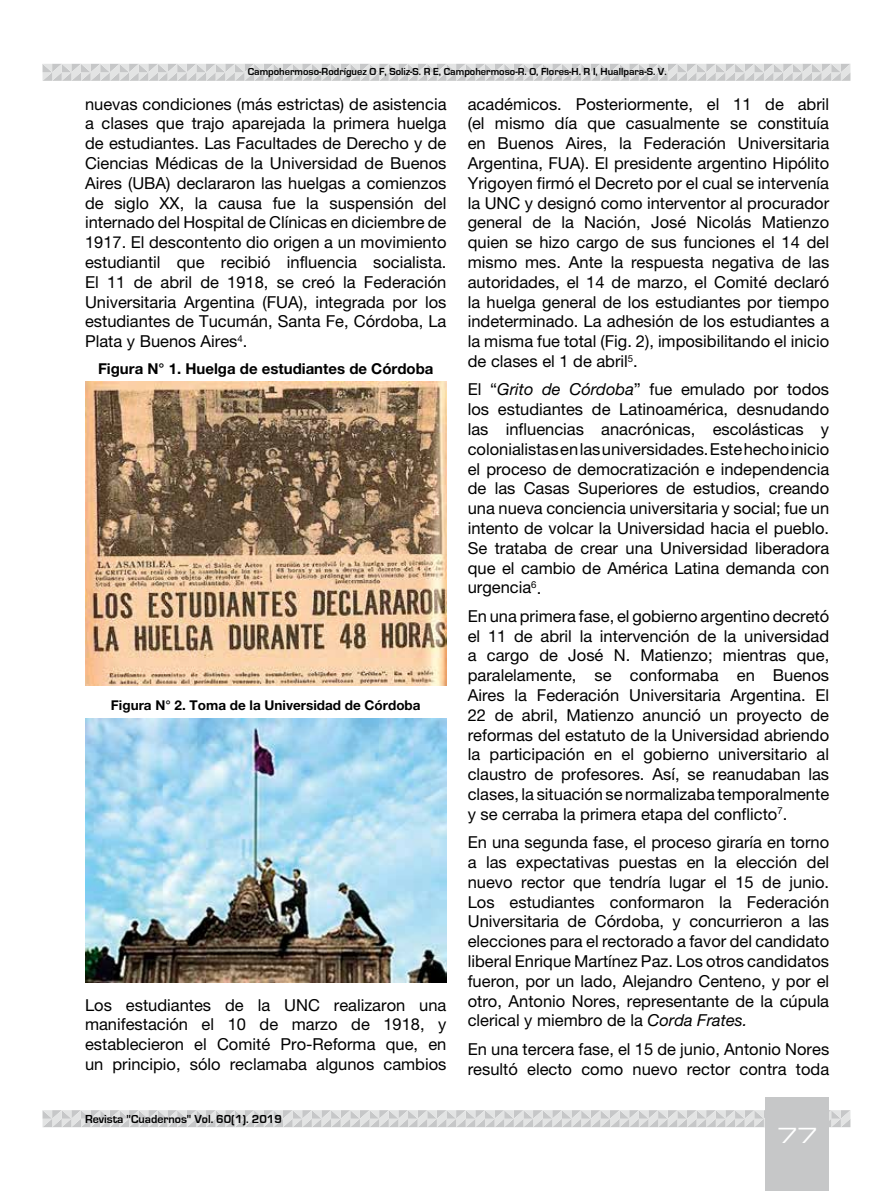
<style>
.page{position:relative;width:893px;height:1191px;background:#fff}
.page>*{position:absolute;margin:0;border:0;box-sizing:border-box;transform-origin:0 0}
.t1{font:21px "Eurostile LT Std Ex 2";color:#fff}
.t2{font:16.5px/19.8px "Helvetica Neue LT Std";color:#000;text-align:justify}
.t3{font:700 15px "Helvetica Neue LT Std";color:#000}
.t4{font:700 13.5px "Helvetica Neue LT Std";color:#000}
.t5{font:700 12px "Eurostile";color:#000}
.t6{font:700 10.5px "Eurostile";color:#000}
.s1{font-style:italic}
</style>
<div class="page">
<svg style="left:43px;top:64px;width:807px;height:17px;background:#d6d7d8"></svg>
<svg style="left:43px;top:1110px;width:807px;height:17px;background:#d7d7d8"></svg>
<div style="left:765px;top:1097px;width:64px;height:94px;background:#c6c7c8"></div>
<img style="left:85px;top:381px;width:361px;height:304px">
<img style="left:85px;top:718px;width:361px;height:264px">
<p class="t6" style="left:248px;top:66px;width:420px">Campohermoso-Rodríguez O F, Soliz-S. R E, Campohermoso-R. O, Flores-H. R I, Huallpara-S. V.</p>
<p class="t2" style="left:85px;top:94px;width:363px">nuevas condiciones (más estrictas) de asistencia a clases que trajo aparejada la primera huelga de estudiantes. Las Facultades de Derecho y de Ciencias Médicas de la Universidad de Buenos Aires (UBA) declararon las huelgas a comienzos de siglo XX, la causa fue la suspensión del internado del Hospital de Clínicas en diciembre de 1917. El descontento dio origen a un movimiento estudiantil que recibió influencia socialista.<br>El 11 de abril de 1918, se creó la Federación Universitaria Argentina (FUA), integrada por los estudiantes de Tucumán, Santa Fe, Córdoba, La Plata y Buenos Aires<sup>4</sup>.</p>
<p class="t3" style="left:98px;top:359px;width:337px">Figura N° 1. Huelga de estudiantes de Córdoba</p>
<p class="t2" style="left:468px;top:94px;width:363px">académicos. Posteriormente, el 11 de abril (el mismo día que casualmente se constituía en Buenos Aires, la Federación Universitaria Argentina, FUA). El presidente argentino Hipólito Yrigoyen firmó el Decreto por el cual se intervenía la UNC y designó como interventor al procurador general de la Nación, José Nicolás Matienzo quien se hizo cargo de sus funciones el 14 del mismo mes. Ante la respuesta negativa de las autoridades, el 14 de marzo, el Comité declaró la huelga general de los estudiantes por tiempo indeterminado. La adhesión de los estudiantes a la misma fue total (Fig. 2), imposibilitando el inicio de clases el 1 de abril<sup>5</sup>.</p>
<p class="t2" style="left:468px;top:379px;width:363px">El “<span class="s1">Grito de Córdoba</span>” fue emulado por todos los estudiantes de Latinoamérica, desnudando las influencias anacrónicas, escolásticas y colonialistas en las universidades. Este hecho inicio el proceso de democratización e independencia de las Casas Superiores de estudios, creando una nueva conciencia universitaria y social; fue un intento de volcar la Universidad hacia el pueblo.<br>Se trataba de crear una Universidad liberadora que el cambio de América Latina demanda con urgencia<sup>6</sup>.</p>
<p class="t2" style="left:468px;top:606px;width:363px">En una primera fase, el gobierno argentino decretó el 11 de abril la intervención de la universidad a cargo de José N. Matienzo; mientras que, paralelamente, se conformaba en Buenos Aires la Federación Universitaria Argentina. El 22 de abril, Matienzo anunció un proyecto de reformas del estatuto de la Universidad abriendo la participación en el gobierno universitario al claustro de profesores. Así, se reanudaban las clases, la situación se normalizaba temporalmente y se cerraba la primera etapa del conflicto<sup>7</sup>.</p>
<p class="t2" style="left:468px;top:832px;width:363px">En una segunda fase, el proceso giraría en torno a las expectativas puestas en la elección del nuevo rector que tendría lugar el 15 de junio.<br>Los estudiantes conformaron la Federación Universitaria de Córdoba, y concurrieron a las elecciones para el rectorado a favor del candidato liberal Enrique Martínez Paz. Los otros candidatos fueron, por un lado, Alejandro Centeno, y por el otro, Antonio Nores, representante de la cúpula clerical y miembro de la <span class="s1">Corda Frates.</span></p>
<p class="t2" style="left:468px;top:1038px;width:363px">En una tercera fase, el 15 de junio, Antonio Nores resultó electo como nuevo rector contra toda</p>
<p class="t4" style="left:111px;top:697px;width:311px">Figura N° 2. Toma de la Universidad de Córdoba</p>
<p class="t2" style="left:85px;top:994px;width:363px">Los estudiantes de la UNC realizaron una manifestación el 10 de marzo de 1918, y establecieron el Comité Pro-Reforma que, en un principio, sólo reclamaba algunos cambios</p>
<p class="t5" style="left:85px;top:1112px;width:198px">Revista "Cuadernos" Vol. 60(1). 2019</p>
<p class="t1" style="left:777px;top:1121px;width:42px">77</p>
</div>
